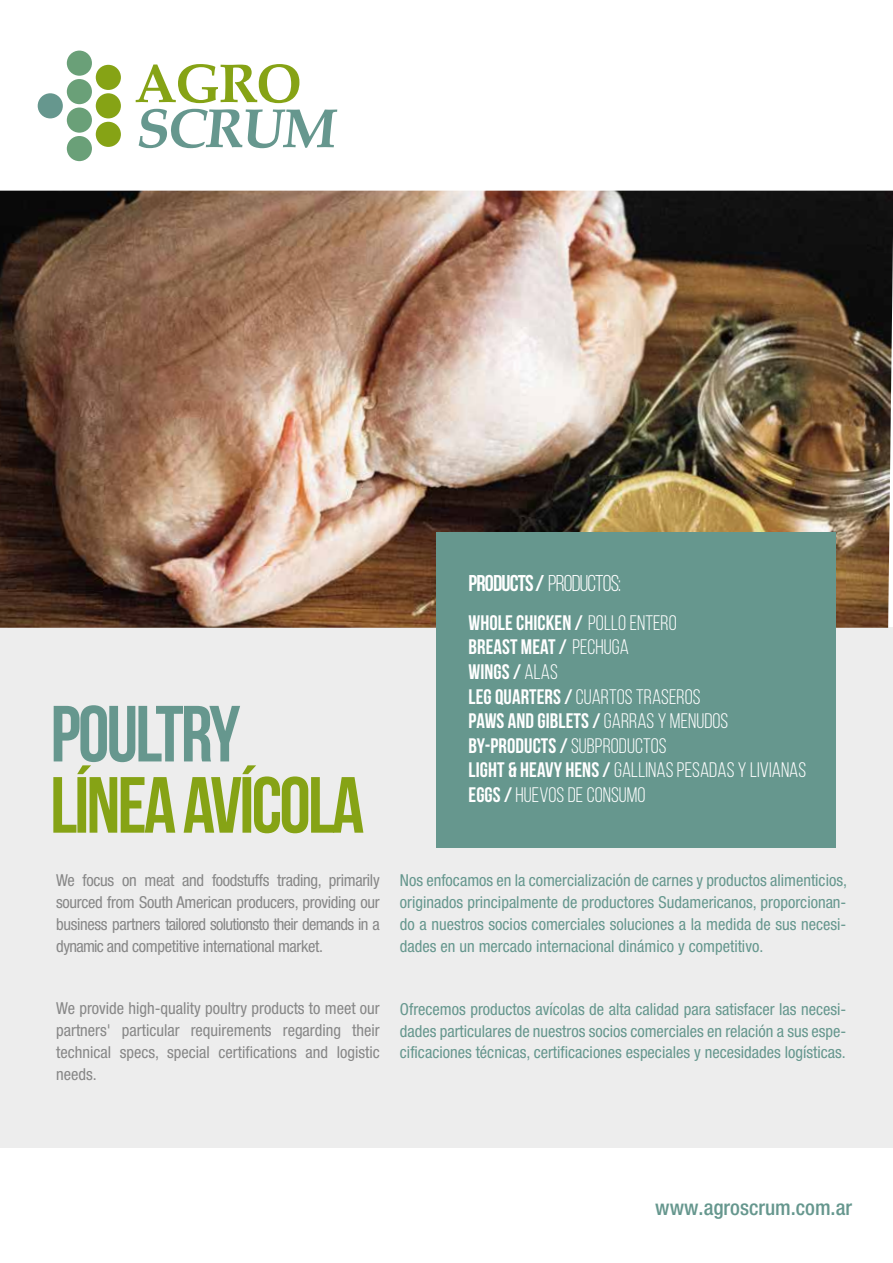
<style>
.page{position:relative;width:893px;height:1263px;background:#fff}
.page>*{position:absolute;margin:0;border:0;box-sizing:border-box;transform-origin:0 0}
.t1{font:700 79.35px "Bebas Neue";letter-spacing:-.035em;color:#86a315}
.t2{font:700 79.35px "Bebas Neue";letter-spacing:-.035em;color:#66978e}
.t3{font:22.8px "Bebas Neue";letter-spacing:-.035em;color:#fff}
.t4{font:500 condensed 21.15px "Helvetica Neue";color:#66978e}
.t5{font:21px/24.6px "Bebas Neue";letter-spacing:.005em;color:#fff}
.t6{font:condensed 16.5px/21.9px "Helvetica Neue";color:#66978e;text-align:justify}
.t7{font:condensed 16.5px/21.9px "Helvetica Neue";letter-spacing:-.005em;color:#878787;text-align:justify}
.s1{font-weight:700}
</style>
<div class="page">
<div style="left:0;top:628px;width:893px;height:520px;background:#ededed"></div>
<img style="left:0;top:191px;width:893px;height:437px">
<svg style="left:136px;top:64px;width:163px;height:39px"></svg>
<svg style="left:139px;top:109px;width:198px;height:39px"></svg>
<div style="left:38px;top:93px;width:25px;height:25px;background:#66978e;border-radius:50%"></div>
<div style="left:96px;top:65px;width:25px;height:25px;background:#86a315;border-radius:50%"></div>
<div style="left:96px;top:93px;width:25px;height:25px;background:#86a315;border-radius:50%"></div>
<div style="left:96px;top:122px;width:25px;height:25px;background:#86a315;border-radius:50%"></div>
<div style="left:67px;top:51px;width:25px;height:25px;background:#6aa078;border-radius:50%"></div>
<div style="left:67px;top:79px;width:25px;height:25px;background:#6aa078;border-radius:50%"></div>
<div style="left:67px;top:108px;width:25px;height:25px;background:#6aa078;border-radius:50%"></div>
<div style="left:67px;top:136px;width:25px;height:25px;background:#6aa078;border-radius:50%"></div>
<div style="left:436px;top:532px;width:400px;height:316px;background:#66978e"></div>
<h1 class="t2" style="left:50px;top:690px;width:191px">POULTRY</h1>
<h1 class="t1" style="left:50px;top:762px;width:316px">LÍNEA AVÍCOLA</h1>
<p class="t7" style="left:56px;top:869px;width:325px">We focus on meat and foodstuffs trading, primarily sourced from South American producers, providing our business partners tailored solutionsto their demands in a dynamic and competitive international market.</p>
<h2 class="t3" style="left:469px;top:571px;width:154px"><span class="s1">PRODUCTS /</span> PRODUCTOS:</h2>
<p class="t5" style="left:469px;top:610px;width:339px"><span class="s1">WHOLE CHICKEN /</span> POLLO ENTERO<br><span class="s1">BREAST MEAT /</span> PECHUGA<br><span class="s1">WINGS /</span> ALAS<br><span class="s1">LEG QUARTERS /</span> CUARTOS TRASEROS<br><span class="s1">PAWS AND GIBLETS /</span> GARRAS Y MENUDOS<br><span class="s1">BY-PRODUCTS /</span> SUBPRODUCTOS<br><span class="s1">LIGHT &amp; HEAVY HENS /</span> GALLINAS PESADAS Y LIVIANAS<br><span class="s1">EGGS /</span> HUEVOS DE CONSUMO</p>
<p class="t6" style="left:400px;top:869px;width:449px">Nos enfocamos en la comercialización de carnes y productos alimenticios, originados principalmente de productores Sudamericanos, proporcionan&shy;do a nuestros socios comerciales soluciones a la medida de sus necesi&shy;dades en un mercado internacional dinámico y competitivo.</p>
<p class="t7" style="left:56px;top:997px;width:325px">We provide high-quality poultry products to meet our partners' particular requirements regarding their technical specs, special certifications and logistic needs.</p>
<p class="t6" style="left:400px;top:998px;width:448px">Ofrecemos productos avícolas de alta calidad para satisfacer las necesi&shy;dades particulares de nuestros socios comerciales en relación a sus espe&shy;cificaciones técnicas, certificaciones especiales y necesidades logísticas.</p>
<p class="t4" style="left:655px;top:1195px;width:198px">www.agroscrum.com.ar</p>
</div>
